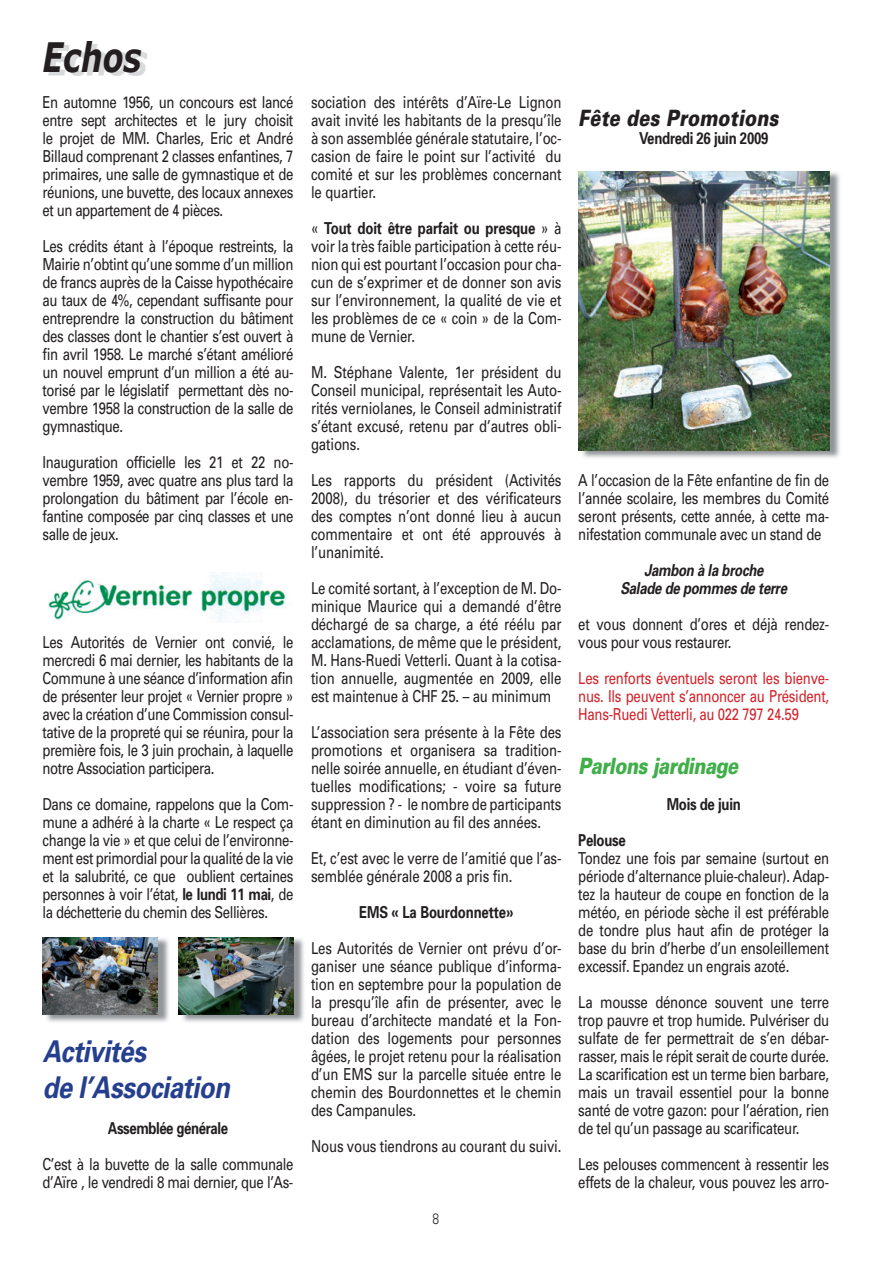
<style>
.page{position:relative;width:893px;height:1263px;background:#fff}
.page>*{position:absolute;margin:0;border:0;box-sizing:border-box;transform-origin:0 0}
.t1{font:italic 700 40.5px "Verdana";color:#231f20;scale:.75 1}
.t2{font:italic 700 30px/36px "Univers";letter-spacing:-.02em;color:#253f8e;scale:.86 1}
.t3{font:italic 900 22.5px "Univers";letter-spacing:.01em;color:#231f20;scale:.8 1}
.t4{font:italic 900 22.5px "Univers";letter-spacing:-.025em;color:#40ae49;scale:.8 1}
.t5{font:16.5px/18px "Univers";letter-spacing:-.02em;color:#231f20;text-align:justify;scale:.8 1}
.t6{font:16.5px/18px "Univers";letter-spacing:-.02em;color:#d1232a;text-align:justify;scale:.8 1}
.t7{font:700 16.5px "Univers";letter-spacing:-.02em;color:#231f20;scale:.8 1}
.t8{font:italic 700 16.5px/18px "Univers";letter-spacing:-.02em;color:#231f20;text-align:center;scale:.8 1}
.t9{font:300 15px "Univers";color:#231f20;scale:.8 1}
.s1{font-weight:700}
</style>
<div class="page">
<img style="left:49px;top:44px;width:98px;height:32px">
<img style="left:45px;top:938px;width:124px;height:84px">
<img style="left:43px;top:937px;width:115px;height:77px">
<img style="left:181px;top:937px;width:123px;height:85px">
<img style="left:178px;top:937px;width:115px;height:77px">
<img style="left:48px;top:572px;width:238px;height:51px">
<img style="left:581px;top:171px;width:259px;height:287px">
<img style="left:578px;top:171px;width:251px;height:279px">
<h1 class="t1" style="left:43px;top:32px;width:134px">Echos</h1>
<p class="t5" style="left:43px;top:93px;width:315px">En automne 1956, un concours est lancé entre sept architectes et le jury choisit le projet de MM. Charles, Eric et André Billaud comprenant 2 classes enfantines, 7 primaires, une salle de gymnastique et de réunions, une buvette, des locaux annexes et un appartement de 4 pièces.</p>
<p class="t5" style="left:43px;top:237px;width:315px">Les crédits étant à l’époque restreints, la Mairie n’obtint qu’une somme d’un million de francs auprès de la Caisse hypothécaire au taux de 4%, cependant suffisante pour entreprendre la construction du bâtiment des classes dont le chantier s’est ouvert à fin avril 1958. Le marché s’étant amélioré un nouvel emprunt d’un million a été au&shy;torisé par le législatif permettant dès no&shy;vembre 1958 la construction de la salle de gymnastique.</p>
<p class="t5" style="left:43px;top:453px;width:315px">Inauguration officielle les 21 et 22 no&shy;vembre 1959, avec quatre ans plus tard la prolongation du bâtiment par l’école en&shy;fantine composée par cinq classes et une salle de jeux.</p>
<p class="t5" style="left:43px;top:633px;width:315px">Les Autorités de Vernier ont convié, le mercredi 6 mai dernier, les habitants de la Commune à une séance d’information afin de présenter leur projet « Vernier propre » avec la création d’une Commission consul&shy;tative de la propreté qui se réunira, pour la première fois, le 3 juin prochain, à laquelle notre Association participera.</p>
<p class="t5" style="left:43px;top:795px;width:315px">Dans ce domaine, rappelons que la Com&shy;mune a adhéré à la charte « Le respect ça change la vie » et que celui de l’environne&shy;ment est primordial pour la qualité de la vie et la salubrité, ce que oublient certaines personnes à voir l’état, <span class="s1">le lundi 11 mai</span>, de la déchetterie du chemin des Sellières.</p>
<h2 class="t2" style="left:43px;top:1032px;width:219px">Activités<br>de l’Association</h2>
<p class="t7" style="left:108px;top:1118px;width:152px">Assemblée générale</p>
<p class="t5" style="left:43px;top:1155px;width:315px">C’est à la buvette de la salle communale d’Aïre , le vendredi 8 mai dernier, que l’As-</p>
<p class="t5" style="left:311px;top:93px;width:315px">sociation des intérêts d’Aïre-Le Lignon avait invité les habitants de la presqu’île à son assemblée générale statutaire, l’oc&shy;casion de faire le point sur l’activité du comité et sur les problèmes concernant le quartier.</p>
<p class="t5" style="left:311px;top:219px;width:315px">« <span class="s1">Tout doit être parfait ou presque</span> » à voir la très faible participation à cette réu&shy;nion qui est pourtant l’occasion pour cha&shy;cun de s’exprimer et de donner son avis sur l’environnement, la qualité de vie et les problèmes de ce « coin » de la Com&shy;mune de Vernier.</p>
<p class="t5" style="left:311px;top:363px;width:315px">M. Stéphane Valente, 1er président du Conseil municipal, représentait les Auto&shy;rités verniolanes, le Conseil administratif s’étant excusé, retenu par d’autres obli&shy;gations.</p>
<p class="t5" style="left:311px;top:471px;width:315px">Les rapports du président (Activités 2008), du trésorier et des vérificateurs des comptes n’ont donné lieu à aucun commentaire et ont été approuvés à l’unanimité.</p>
<p class="t5" style="left:311px;top:579px;width:315px">Le comité sortant, à l’exception de M. Do&shy;minique Maurice qui a demandé d’être déchargé de sa charge, a été réélu par acclamations, de même que le président, M. Hans-Ruedi Vetterli. Quant à la cotisa&shy;tion annuelle, augmentée en 2009, elle est maintenue à CHF 25. – au minimum</p>
<p class="t5" style="left:311px;top:723px;width:315px">L’association sera présente à la Fête des promotions et organisera sa tradition&shy;nelle soirée annuelle, en étudiant d’éven&shy;tuelles modifications; - voire sa future suppression ? - le nombre de participants étant en diminution au fil des années.</p>
<p class="t5" style="left:311px;top:849px;width:315px">Et, c’est avec le verre de l’amitié que l’as&shy;semblée générale 2008 a pris fin.</p>
<p class="t7" style="left:359px;top:902px;width:194px">EMS « La Bourdonnette»</p>
<p class="t5" style="left:311px;top:939px;width:315px">Les Autorités de Vernier ont prévu d’or&shy;ganiser une séance publique d’informa&shy;tion en septembre pour la population de la presqu’île afin de présenter, avec le bureau d’architecte mandaté et la Fon&shy;dation des logements pour personnes âgées, le projet retenu pour la réalisation d’un EMS sur la parcelle située entre le chemin des Bourdonnettes et le chemin des Campanules.</p>
<p class="t5" style="left:311px;top:1137px;width:315px">Nous vous tiendrons au courant du suivi.</p>
<p class="t9" style="left:432px;top:1210px;width:10px">8</p>
<h3 class="t3" style="left:578px;top:104px;width:252px">Fête des Promotions</h3>
<p class="t7" style="left:639px;top:128px;width:163px">Vendredi 26 juin 2009</p>
<p class="t5" style="left:578px;top:471px;width:315px">A l’occasion de la Fête enfantine de fin de l’année scolaire, les membres du Comité seront présents, cette année, à cette ma&shy;nifestation communale avec un stand de</p>
<p class="t8" style="left:620px;top:561px;width:210px">Jambon à la broche<br>Salade de pommes de terre</p>
<p class="t5" style="left:578px;top:615px;width:315px">et vous donnent d’ores et déjà rendez&shy;vous pour vous restaurer.</p>
<p class="t6" style="left:578px;top:669px;width:315px">Les renforts éventuels seront les bienve&shy;nus. Ils peuvent s’annoncer au Président, Hans-Ruedi Vetterli, au 022 797 24.59</p>
<h3 class="t4" style="left:578px;top:752px;width:201px">Parlons jardinage</h3>
<p class="t7" style="left:667px;top:794px;width:94px">Mois de juin</p>
<p class="t7" style="left:578px;top:830px;width:61px">Pelouse</p>
<p class="t5" style="left:578px;top:849px;width:315px">Tondez une fois par semaine (surtout en période d’alternance pluie-chaleur). Adap&shy;tez la hauteur de coupe en fonction de la météo, en période sèche il est préférable de tondre plus haut afin de protéger la base du brin d’herbe d’un ensoleillement excessif. Epandez un engrais azoté.</p>
<p class="t5" style="left:578px;top:993px;width:315px">La mousse dénonce souvent une terre trop pauvre et trop humide. Pulvériser du sulfate de fer permettrait de s’en débar&shy;rasser, mais le répit serait de courte durée.<br>La scarification est un terme bien barbare, mais un travail essentiel pour la bonne santé de votre gazon: pour l’aération, rien de tel qu’un passage au scarificateur.</p>
<p class="t5" style="left:578px;top:1155px;width:315px">Les pelouses commencent à ressentir les effets de la chaleur, vous pouvez les arro-</p>
</div>
